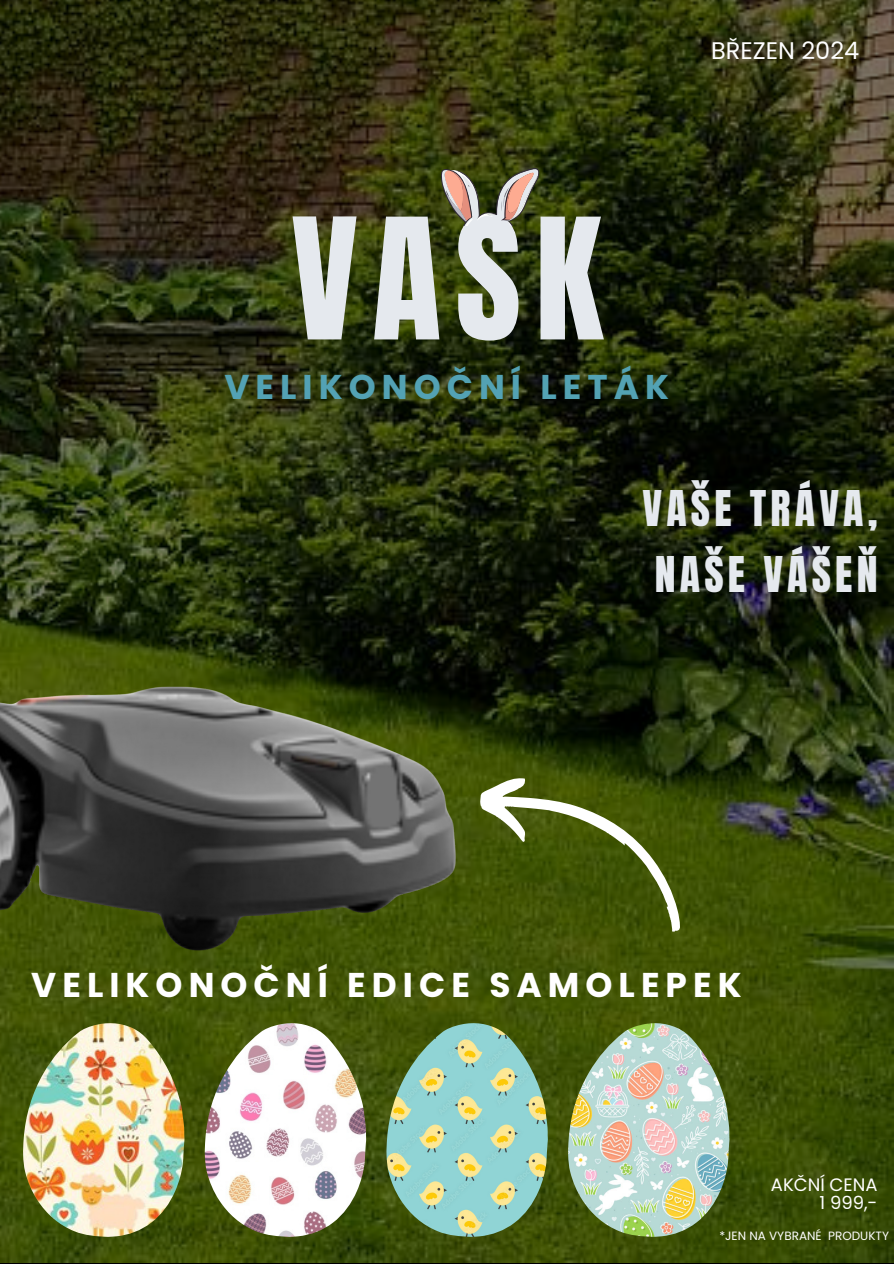
<style>
.page{position:relative;width:894px;height:1264px;background:#fff}
.page>*{position:absolute;margin:0;border:0;box-sizing:border-box;transform-origin:0 0}
.t1{font:142.95px "Anton";color:#e5e9ee}
.t2{font:41.85px/66.3px "Anton";letter-spacing:.1em;color:#e5e9ee}
.t3{font:700 34.35px "Poppins";letter-spacing:.175em;color:#fff}
.t4{font:700 34.35px "Poppins";letter-spacing:.175em;color:#53a2b4}
.t5{font:24px "Poppins";color:#fff}
.t6{font:18px/18px "Poppins";color:#fff;text-align:right}
.t7{font:12px "Poppins";color:#fff}
</style>
<div class="page">
<img style="left:0;top:0;width:893px;height:1262px">
<img style="left:0;top:631px;width:467px;height:428px">
<img style="left:23px;top:1023px;width:161px;height:213px">
<img style="left:205px;top:1023px;width:161px;height:213px">
<img style="left:386px;top:1023px;width:161px;height:213px">
<img style="left:568px;top:1023px;width:161px;height:213px">
<svg style="left:467px;top:756px;width:243px;height:178px;background:#4d5e19"></svg>
<svg style="left:435px;top:168px;width:109px;height:57px;background:#837a5c"></svg>
<p class="t5" style="left:711px;top:34px;width:149px">BŘEZEN 2024</p>
<h2 class="t1" style="left:291px;top:177px;width:313px">VASK</h2>
<p class="t4" style="left:224px;top:362px;width:446px">VELIKONOČNÍ LETÁK</p>
<h3 class="t2" style="left:642px;top:475px;width:236px">VAŠE TRÁVA,<br>NAŠE VÁŠEŇ</h3>
<p class="t3" style="left:31px;top:961px;width:711px">VELIKONOČNÍ EDICE SAMOLEPEK</p>
<p class="t6" style="left:770px;top:1175px;width:108px">AKČNÍ CENA<br>1 999,-</p>
<p class="t7" style="left:719px;top:1227px;width:171px">*JEN NA VYBRANÉ PRODUKTY</p>
</div>
